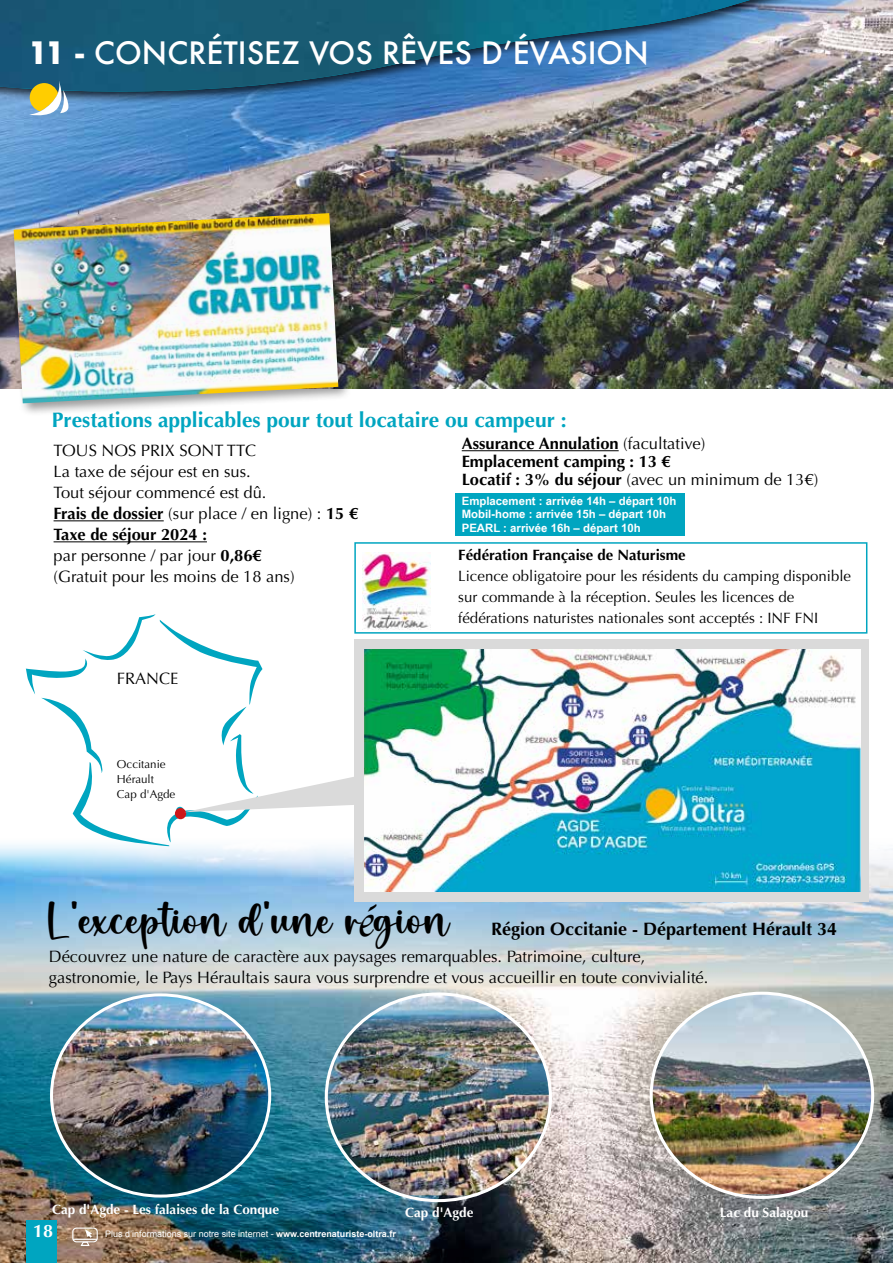
<style>
.page{position:relative;width:893px;height:1263px;background:#fff}
.page>*{position:absolute;margin:0;border:0;box-sizing:border-box;transform-origin:0 0}
.t1{font:49.95px "Just Believe";color:#000}
.t2{font:500 30px "Futura";color:#fff}
.t3{font:700 21px "Optima";color:#00a5c0}
.t4{font:700 18px "Optima";color:#000}
.t5{font:700 18px "Optima";color:#fff}
.t6{font:16.5px/21px "Optima";color:#000}
.t7{font:700 16.5px/18px "Optima";color:#000}
.t8{font:15px/21px "Optima";color:#000}
.t9{font:700 15px "Optima";color:#000}
.t10{font:700 13.5px "Optima";color:#fff}
.t11{font:700 11.55px/13.5px "Arial Narrow";color:#fff;scale:1.2 1}
.t12{font:11.55px/14.7px "Optima";color:#000}
.t13{font:9px "Arial";color:#fff}
.s1{font-weight:700}
.s2{font-weight:400}
.s3{font-family:"Apple Chancery";font-size:45.45px}
</style>
<div class="page">
<img style="left:0;top:844px;width:893px;height:419px">
<div style="left:354px;top:639px;width:515px;height:262px;background:#dadada"></div>
<img style="left:0;top:111px;width:893px;height:277px">
<img style="left:0;top:0;width:893px;height:111px">
<img style="left:0;top:0;width:750px;height:94px">
<svg style="left:29px;top:81px;width:40px;height:35px"></svg>
<div style="left:354px;top:542px;width:513px;height:92px;border:2px solid #00a5c0"></div>
<svg style="left:26px;top:614px;width:331px;height:232px"></svg>
<img style="left:52px;top:995px;width:218px;height:201px">
<img style="left:651px;top:993px;width:222px;height:201px">
<img style="left:326px;top:994px;width:224px;height:201px">
<img style="left:365px;top:649px;width:495px;height:242px">
<div style="left:27px;top:1220px;width:30px;height:43px;background:#00a5c0"></div>
<img style="left:362px;top:553px;width:68px;height:76px">
<div style="left:455px;top:493px;width:230px;height:43px;background:#00a5c0"></div>
<hr style="left:54px;top:520px;width:110px;height:1px;background:#000">
<hr style="left:54px;top:541px;width:153px;height:1px;background:#000">
<hr style="left:462px;top:450px;width:157px;height:1px;background:#000">
<div style="left:72px;top:1227px;width:26px;height:15px;border:1px solid #fff;border-radius:4px"></div>
<svg style="left:72px;top:1229px;width:26px;height:17px"></svg>
<div style="left:10px;top:209px;width:342px;height:207px;background:#000;opacity:.4"></div>
<img style="left:14px;top:213px;width:324px;height:190px">
<h2 class="t2" style="left:28px;top:32px;width:622px"><span class="s1">11 -</span> CONCRÉTISEZ VOS RÊVES D’ÉVASION</h2>
<p class="t3" style="left:52px;top:407px;width:516px">Prestations applicables pour tout locataire ou campeur :</p>
<p class="t6" style="left:54px;top:440px;width:306px">TOUS NOS PRIX SONT TTC<br>La taxe de séjour est en sus.<br>Tout séjour commencé est dû.<br><span class="s1">Frais de dossier</span> (sur place / en ligne) : <span class="s1">15 €<br>Taxe de séjour 2024 :<br></span>par personne / par jour <span class="s1">0,86€<br></span>(Gratuit pour les moins de 18 ans)</p>
<p class="t7" style="left:462px;top:435px;width:358px">Assurance Annulation <span class="s2">(facultative)<br></span>Emplacement camping : 13 €<br>Locatif : 3% du séjour <span class="s2">(avec un minimum de 13€)</span></p>
<p class="t11" style="left:462px;top:493px;width:180px">Emplacement : arrivée 14h – départ 10h<br>Mobil-home : arrivée 15h – départ 10h<br>PEARL : arrivée 16h – départ 10h</p>
<p class="t9" style="left:458px;top:546px;width:229px">Fédération Française de Naturisme</p>
<p class="t8" style="left:458px;top:566px;width:394px">Licence obligatoire pour les résidents du camping disponible sur commande à la réception. Seules les licences de fédérations naturistes nationales sont acceptés : INF FNI</p>
<p class="t6" style="left:117px;top:668px;width:63px">FRANCE</p>
<p class="t12" style="left:117px;top:757px;width:60px">Occitanie<br>Hérault<br>Cap d'Agde</p>
<h1 class="t1" style="left:46px;top:900px;width:405px">L’exception d’une r<span class="s3">é</span>gion</h1>
<p class="t4" style="left:491px;top:918px;width:347px">Région Occitanie - Département Hérault 34</p>
<p class="t6" style="left:49px;top:946px;width:661px">Découvrez une nature de caractère aux paysages remarquables. Patrimoine, culture, gastronomie, le Pays Héraultais saura vous surprendre et vous accueillir en toute convivialité.</p>
<p class="t10" style="left:52px;top:1201px;width:229px">Cap d'Agde - Les falaises de la Conque</p>
<p class="t10" style="left:405px;top:1204px;width:70px">Cap d'Agde</p>
<p class="t10" style="left:720px;top:1204px;width:90px">Lac du Salagou</p>
<p class="t5" style="left:33px;top:1220px;width:22px">18</p>
<p class="t13" style="left:105px;top:1228px;width:292px">Plus d’informations sur notre site internet - <span class="s1">www.centrenaturiste-oltra.fr</span></p>
</div>
